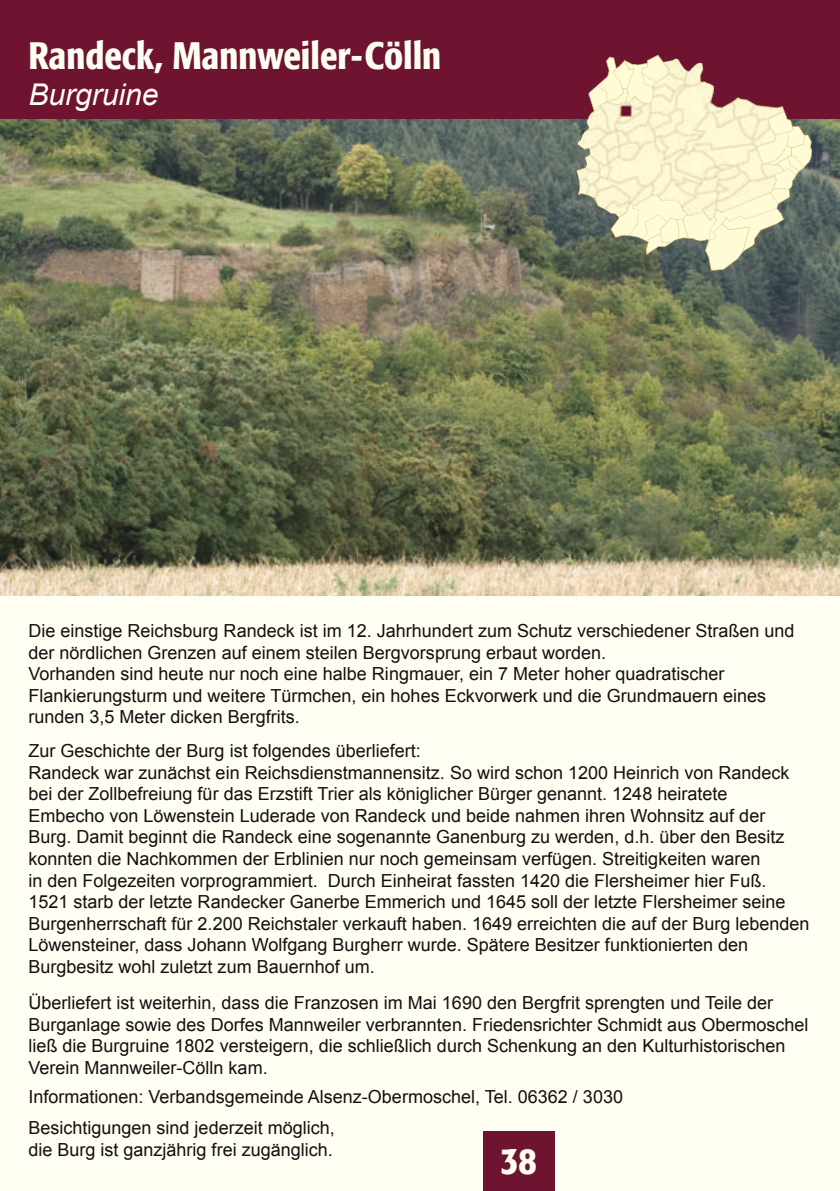
<style>
.page{position:relative;width:840px;height:1191px;background:#fff}
.page>*{position:absolute;margin:0;border:0;box-sizing:border-box;transform-origin:0 0}
.t1{font:500 condensed 38px "Formata";color:#fffef3}
.t2{font:italic 30px "Arial";color:#fffef3}
.t3{font:18px/21.6px "Arial";color:#150f11}
</style>
<div class="page">
<div style="left:0;top:0;width:839px;height:1191px;background:#fffef3"></div>
<div style="left:482px;top:1132px;width:72px;height:59px;background:#6e1430"></div>
<div style="left:0;top:0;width:839px;height:119px;background:#6e1430"></div>
<img style="left:0;top:119px;width:839px;height:476px">
<svg style="left:576px;top:220px;width:12px;height:51px"></svg>
<svg style="left:588px;top:55px;width:223px;height:216px"></svg>
<img style="left:576px;top:90px;width:208px;height:130px">
<img style="left:652px;top:59px;width:61px;height:31px">
<h1 class="t1" style="left:28px;top:32px;width:414px">Randeck, Mannweiler-Cölln</h1>
<h2 class="t2" style="left:28px;top:75px;width:132px">Burgruine</h2>
<p class="t3" style="left:28px;top:620px;width:767px">Die einstige Reichsburg Randeck ist im 12. Jahrhundert zum Schutz verschiedener Straßen und der nördlichen Grenzen auf einem steilen Bergvorsprung erbaut worden.<br>Vorhanden sind heute nur noch eine halbe Ringmauer, ein 7 Meter hoher quadratischer Flankierungsturm und weitere Türmchen, ein hohes Eckvorwerk und die Grundmauern eines runden 3,5 Meter dicken Bergfrits.</p>
<p class="t3" style="left:28px;top:740px;width:782px">Zur Geschichte der Burg ist folgendes überliefert:<br>Randeck war zunächst ein Reichsdienstmannensitz. So wird schon 1200 Heinrich von Randeck bei der Zollbefreiung für das Erzstift Trier als königlicher Bürger genannt. 1248 heiratete<br>Embecho von Löwenstein Luderade von Randeck und beide nahmen ihren Wohnsitz auf der Burg. Damit beginnt die Randeck eine sogenannte Ganenburg zu werden, d.h. über den Besitz konnten die Nachkommen der Erblinien nur noch gemeinsam verfügen. Streitigkeiten waren<br>in den Folgezeiten vorprogrammiert. Durch Einheirat fassten 1420 die Flersheimer hier Fuß.<br>1521 starb der letzte Randecker Ganerbe Emmerich und 1645 soll der letzte Flersheimer seine Burgenherrschaft für 2.200 Reichstaler verkauft haben. 1649 erreichten die auf der Burg lebenden Löwensteiner, dass Johann Wolfgang Burgherr wurde. Spätere Besitzer funktionierten den Burgbesitz wohl zuletzt zum Bauernhof um.</p>
<p class="t3" style="left:28px;top:992px;width:781px">Überliefert ist weiterhin, dass die Franzosen im Mai 1690 den Bergfrit sprengten und Teile der Burganlage sowie des Dorfes Mannweiler verbrannten. Friedensrichter Schmidt aus Obermoschel ließ die Burgruine 1802 versteigern, die schließlich durch Schenkung an den Kulturhistorischen Verein Mannweiler-Cölln kam.</p>
<p class="t3" style="left:28px;top:1081px;width:596px;line-height:31.2px">Informationen: Verbandsgemeinde Alsenz-Obermoschel, Tel. 06362 / 3030<br>Besichtigungen sind jederzeit möglich,</p>
<p class="t3" style="left:28px;top:1138px;width:306px">die Burg ist ganzjährig frei zugänglich.</p>
<h1 class="t1" style="left:500px;top:1137px;width:38px">38</h1>
</div>
